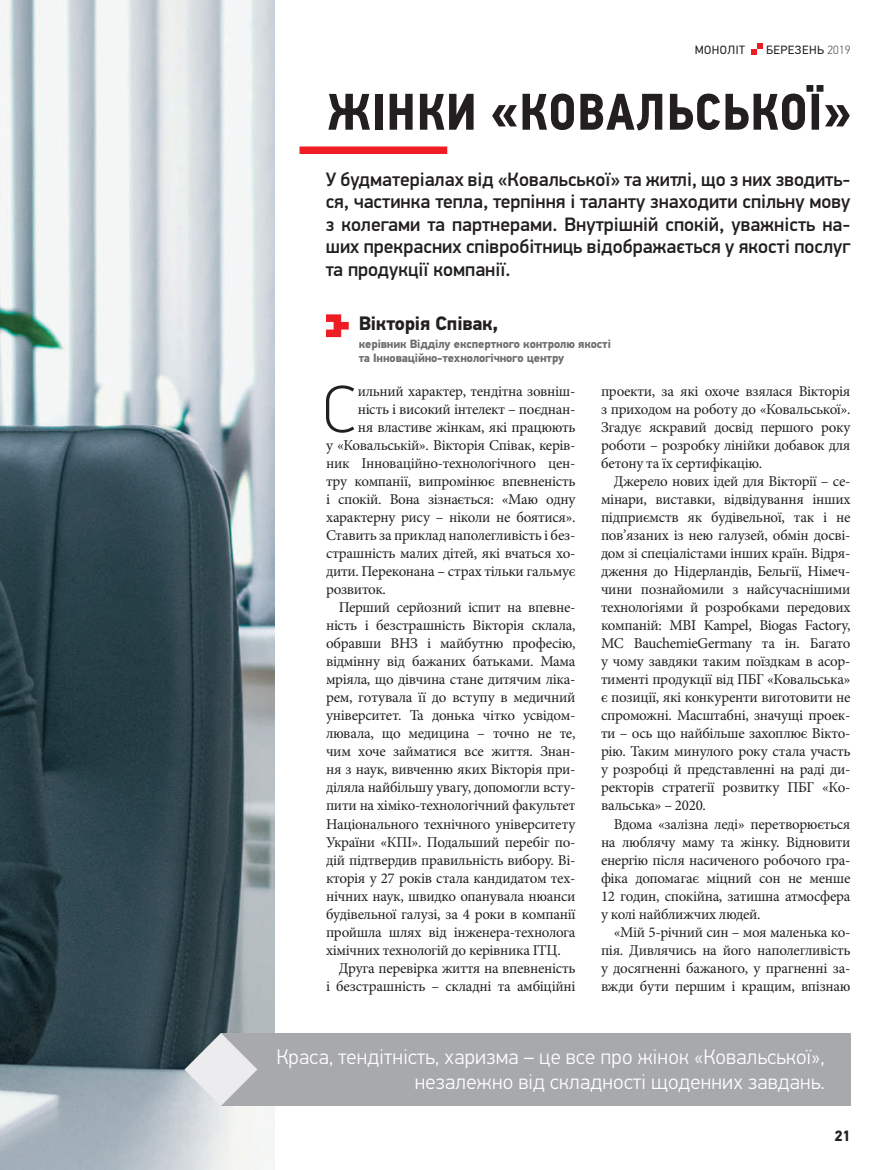
<style>
.page{position:relative;width:893px;height:1170px;background:#fff}
.page>*{position:absolute;margin:0;border:0;box-sizing:border-box;transform-origin:0 0}
.t1{font:100 67.2px "PF Din Display Pro";color:#231f20}
.t2{font:700 51.45px "PF Din Text Cond Pro";letter-spacing:.02em;color:#231f20}
.t3{font:300 21px/25.5px "PF Din Text Pro";letter-spacing:.01em;color:#fff;text-align:right}
.t4{font:500 19.5px/22.5px "PF Din Display Pro";color:#231f20;text-align:justify}
.t5{font:700 19.5px "PF Din Text Pro";letter-spacing:-.01em;color:#231f20}
.t6{font:15px/18px "Minion Pro";letter-spacing:-.02em;color:#231f20;text-align:justify}
.t7{font:700 15px "PF Din Text Pro";color:#231f20}
.t8{font:700 12px/13.5px "PF Din Text Pro";letter-spacing:-.01em;color:#6c6d70}
.t9{font:12px "PF Din Text Pro";letter-spacing:.04em;color:#231f20}
.s1{font-weight:100}
</style>
<div class="page">
<img style="left:0;top:0;width:274px;height:1169px">
<div style="left:299px;top:146px;width:148px;height:8px;background:#ee1d23"></div>
<svg style="left:326px;top:314px;width:23px;height:23px"></svg>
<div style="left:221px;top:1032px;width:629px;height:73px;background:#a8a9ad"></div>
<svg style="left:185px;top:1032px;width:72px;height:73px"></svg>
<svg style="left:751px;top:43px;width:12px;height:11px"></svg>
<p class="t9" style="left:695px;top:43px;width:52px">МОНОЛІТ</p>
<p class="t9" style="left:766px;top:43px;width:86px">БЕРЕЗЕНЬ <span class="s1">2019</span></p>
<h2 class="t2" style="left:328px;top:81px;width:526px">ЖІНКИ «КОВАЛЬСЬКОЇ»</h2>
<p class="t4" style="left:326px;top:168px;width:526px">У будматеріалах від «Ковальської» та житлі, що з них зводить&shy;ся, частинка тепла, терпіння і таланту знаходити спільну мову з колегами та партнерами. Внутрішній спокій, уважність на&shy;ших прекрасних співробітниць відображається у якості послуг та продукції компанії.</p>
<h3 class="t5" style="left:359px;top:312px;width:141px">Вікторія Співак,</h3>
<p class="t8" style="left:359px;top:337px;width:254px">керівник Відділу експертного контролю якості та Інноваційно-технологічного центру</p>
<h1 class="t1" style="left:323px;top:371px;width:35px">С</h1>
<p class="t6" style="left:358px;top:382px;width:219px">ильний характер, тендітна зовніш-</p>
<p class="t6" style="left:358px;top:400px;width:219px">ність і високий інтелект – поєднан-</p>
<p class="t6" style="left:358px;top:418px;width:219px">ня властиве жінкам, які працюють</p>
<p class="t6" style="left:326px;top:436px;width:251px">у «Ковальській». Вікторія Співак, керів-</p>
<p class="t6" style="left:326px;top:454px;width:251px">ник Інноваційно-технологічного цен-</p>
<p class="t6" style="left:326px;top:472px;width:251px">тру компанії, випромінює впевненість</p>
<p class="t6" style="left:326px;top:490px;width:251px">і спокій. Вона зізнається: «Маю одну</p>
<p class="t6" style="left:326px;top:508px;width:251px">характерну рису – ніколи не боятися».</p>
<p class="t6" style="left:326px;top:526px;width:251px">Ставить за приклад наполегливість і без-</p>
<p class="t6" style="left:326px;top:544px;width:251px">страшність малих дітей, які вчаться хо-</p>
<p class="t6" style="left:326px;top:562px;width:251px">дити. Переконана – страх тільки гальмує</p>
<p class="t6" style="left:326px;top:580px;width:62px">розвиток.</p>
<p class="t6" style="left:339px;top:598px;width:238px">Перший серйозний іспит на впевне-</p>
<p class="t6" style="left:326px;top:616px;width:251px">ність і безстрашність Вікторія склала,</p>
<p class="t6" style="left:326px;top:634px;width:251px">обравши ВНЗ і майбутню професію,</p>
<p class="t6" style="left:326px;top:652px;width:251px">відмінну від бажаних батьками. Мама</p>
<p class="t6" style="left:326px;top:670px;width:251px">мріяла, що дівчина стане дитячим ліка-</p>
<p class="t6" style="left:326px;top:688px;width:251px">рем, готувала її до вступу в медичний</p>
<p class="t6" style="left:326px;top:706px;width:251px">університет. Та донька чітко усвідом-</p>
<p class="t6" style="left:326px;top:724px;width:251px">лювала, що медицина – точно не те,</p>
<p class="t6" style="left:326px;top:742px;width:251px">чим хоче займатися все життя. Знан-</p>
<p class="t6" style="left:326px;top:760px;width:251px">ня з наук, вивченню яких Вікторія при-</p>
<p class="t6" style="left:326px;top:778px;width:251px">діляла найбільшу увагу, допомогли всту-</p>
<p class="t6" style="left:326px;top:796px;width:251px">пити на хіміко-технологічний факультет</p>
<p class="t6" style="left:326px;top:814px;width:251px">Національного технічного університету</p>
<p class="t6" style="left:326px;top:832px;width:251px">України «КПІ». Подальший перебіг по-</p>
<p class="t6" style="left:326px;top:850px;width:251px">дій підтвердив правильність вибору. Ві-</p>
<p class="t6" style="left:326px;top:868px;width:251px">кторія у 27 років стала кандидатом тех-</p>
<p class="t6" style="left:326px;top:886px;width:251px">нічних наук, швидко опанувала нюанси</p>
<p class="t6" style="left:326px;top:904px;width:251px">будівельної галузі, за 4 роки в компанії</p>
<p class="t6" style="left:326px;top:922px;width:251px">пройшла шлях від інженера-технолога</p>
<p class="t6" style="left:326px;top:940px;width:236px">хімічних технологій до керівника ІТЦ.</p>
<p class="t6" style="left:339px;top:958px;width:238px">Друга перевірка життя на впевненість</p>
<p class="t6" style="left:326px;top:976px;width:251px">і безстрашність – складні та амбіційні</p>
<p class="t6" style="left:601px;top:382px;width:251px">проекти, за які охоче взялася Вікторія з приходом на роботу до «Ковальської».<br>Згадує яскравий досвід першого року роботи – розробку лінійки добавок для бетону та їх сертифікацію.</p>
<p class="t6" style="left:601px;top:472px;width:251px;text-indent:13px">Джерело нових ідей для Вікторії – се&shy;мінари, виставки, відвідування інших підприємств як будівельної, так і не пов’язаних із нею галузей, обмін досві&shy;дом зі спеціалістами інших країн. Відря&shy;дження до Нідерландів, Бельгії, Німеч&shy;чини познайомили з найсучаснішими технологіями й розробками передових компаній: MBI Kampel, Biogas Faсtory, MC BauchemieGermany та ін. Багато у чому завдяки таким поїздкам в асор&shy;тименті продукції від ПБГ «Ковальська» є позиції, які конкуренти виготовити не спроможні. Масштабні, значущі проек&shy;ти – ось що найбільше захоплює Вікто&shy;рію. Таким минулого року стала участь у розробці й представленні на раді ди&shy;ректорів стратегії розвитку ПБГ «Ко&shy;вальська» – 2020.</p>
<p class="t6" style="left:601px;top:814px;width:251px;text-indent:13px">Вдома «залізна леді» перетворюється на люблячу маму та жінку. Відновити енергію після насиченого робочого гра&shy;фіка допомагає міцний сон не менше 12 годин, спокійна, затишна атмосфера у колі найближчих людей.</p>
<p class="t6" style="left:601px;top:922px;width:251px;text-indent:13px">«Мій 5-річний син – моя маленька ко&shy;пія. Дивлячись на його наполегливість у досягненні бажаного, у прагненні за&shy;вжди бути першим і кращим, впізнаю</p>
<h3 class="t3" style="left:276px;top:1043px;width:550px">Краса, тендітність, харизма – це все про жінок «Ковальської», незалежно від складності щоденних завдань.</h3>
<p class="t7" style="left:834px;top:1126px;width:18px">21</p>
</div>
